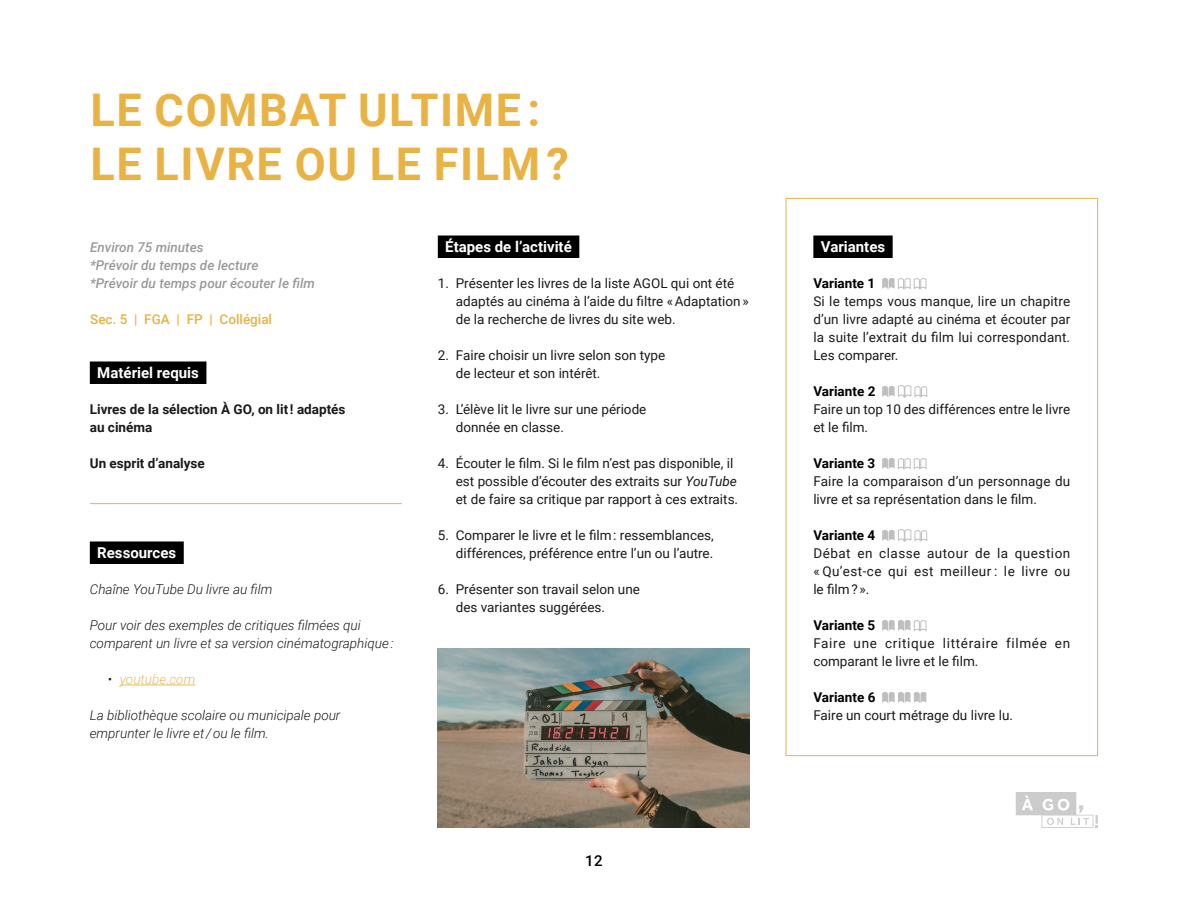
<style>
.page{position:relative;width:1188px;height:918px;background:#fff}
.page>*{position:absolute;margin:0;border:0;box-sizing:border-box;transform-origin:0 0}
.t1{font:700 45px/54px "Roboto";letter-spacing:.035em;color:#e8b244}
.t2{font:700 15px "Roboto";color:#fff}
.t3{font:500 15px "Roboto";color:#000}
.t4{font:13.5px/18px "Roboto";color:#1a1a1a}
.t5{font:italic 300 13.5px/18px "Roboto";color:#1a1a1a}
.t6{font:italic 500 13.5px/18px "Roboto";color:#999}
.t7{font:700 13.5px/18px "Roboto";color:#1a1a1a}
.t8{font:13.5px/18px "Roboto";letter-spacing:.05em;color:#1a1a1a}
.t9{font:700 13.5px "Roboto";color:#000}
.t10{font:500 13.5px "Roboto";color:#e8b244}
.t11{font:italic 300 13.5px "Roboto";color:#eaba57}
.s1{color:#1a1a1a}
.s2{font-style:italic}
</style>
<div class="page">
<img style="left:438px;top:648px;width:312px;height:180px">
<div style="left:90px;top:362px;width:116px;height:22px;background:#000"></div>
<div style="left:438px;top:236px;width:141px;height:22px;background:#000"></div>
<div style="left:813px;top:236px;width:80px;height:22px;background:#000"></div>
<svg style="left:882px;top:278px;width:45px;height:12px"></svg>
<svg style="left:882px;top:385px;width:45px;height:13px"></svg>
<svg style="left:882px;top:458px;width:45px;height:12px"></svg>
<svg style="left:882px;top:529px;width:45px;height:13px"></svg>
<svg style="left:882px;top:620px;width:45px;height:12px"></svg>
<svg style="left:882px;top:692px;width:44px;height:11px"></svg>
<div style="left:90px;top:542px;width:94px;height:22px;background:#000"></div>
<hr style="left:120px;top:685px;width:75px;height:1px;background:#eaba57">
<hr style="left:90px;top:503px;width:312px;height:1px;background:#e8b244">
<svg style="left:1016px;top:792px;width:82px;height:36px"></svg>
<h1 class="t1" style="left:91px;top:81px;width:480px">LE COMBAT ULTIME :<br>LE LIVRE OU LE FILM ?</h1>
<p class="t6" style="left:90px;top:238px;width:226px">Environ 75 minutes<br>*Prévoir du temps de lecture<br>*Prévoir du temps pour écouter le film</p>
<p class="t10" style="left:90px;top:310px;width:183px">Sec. 5 | FGA | FP | Collégial</p>
<p class="t2" style="left:97px;top:362px;width:103px">Matériel requis</p>
<p class="t7" style="left:90px;top:400px;width:257px">Livres de la sélection À GO, on lit ! adaptés au cinéma</p>
<p class="t7" style="left:90px;top:454px;width:117px">Un esprit d’analyse</p>
<p class="t2" style="left:97px;top:542px;width:80px">Ressources</p>
<p class="t5" style="left:90px;top:580px;width:184px">Chaîne YouTube Du livre au film</p>
<p class="t5" style="left:90px;top:616px;width:305px">Pour voir des exemples de critiques filmées qui comparent un livre et sa version cinématographique :</p>
<p class="t11" style="left:108px;top:670px;width:89px"><span class="s1">•</span> youtube.com</p>
<p class="t5" style="left:90px;top:706px;width:252px">La bibliothèque scolaire ou municipale pour emprunter le livre et / ou le film.</p>
<p class="t2" style="left:445px;top:236px;width:128px">Étapes de l’activité</p>
<p class="t4" style="left:456px;top:274px;width:294px;text-indent:-18px">1. Présenter les livres de la liste AGOL qui ont été adaptés au cinéma à l’aide du filtre « Adaptation » de la recherche de livres du site web.</p>
<p class="t4" style="left:456px;top:346px;width:211px;text-indent:-18px">2. Faire choisir un livre selon son type de lecteur et son intérêt.</p>
<p class="t4" style="left:456px;top:400px;width:192px;text-indent:-18px">3. L’élève lit le livre sur une période donnée en classe.</p>
<p class="t4" style="left:456px;top:454px;width:284px;text-indent:-18px">4. Écouter le film. Si le film n’est pas disponible, il est possible d’écouter des extraits sur <span class="s2">YouTube </span>et de faire sa critique par rapport à ces extraits.</p>
<p class="t4" style="left:438px;top:526px;width:278px;text-align:right">5. Comparer le livre et le film : ressemblances, différences, préférence entre l’un ou l’autre.</p>
<p class="t4" style="left:456px;top:580px;width:186px;text-indent:-18px">6. Présenter son travail selon une des variantes suggérées.</p>
<p class="t3" style="left:585px;top:850px;width:19px">12</p>
<p class="t2" style="left:821px;top:236px;width:66px">Variantes</p>
<p class="t9" style="left:813px;top:274px;width:64px">Variante 1</p>
<p class="t4" style="left:813px;top:292px;width:258px;text-align:justify">Si le temps vous manque, lire un chapitre d’un livre adapté au cinéma et écouter par la suite l’extrait du film lui correspondant.<br>Les comparer.</p>
<p class="t9" style="left:813px;top:382px;width:64px">Variante 2</p>
<p class="t4" style="left:813px;top:400px;width:258px">Faire un top 10 des différences entre le livre et le film.</p>
<p class="t9" style="left:813px;top:454px;width:64px">Variante 3</p>
<p class="t4" style="left:813px;top:472px;width:258px">Faire la comparaison d’un personnage du livre et sa représentation dans le film.</p>
<p class="t9" style="left:813px;top:526px;width:64px">Variante 4</p>
<p class="t4" style="left:813px;top:544px;width:258px;text-align:justify">Débat en classe autour de la question « Qu’est‑ce qui est meilleur : le livre ou le film ? ».</p>
<p class="t9" style="left:813px;top:616px;width:64px">Variante 5</p>
<p class="t8" style="left:813px;top:634px;width:258px">Faire une critique littéraire filmée en comparant le livre et le film.</p>
<p class="t9" style="left:813px;top:688px;width:64px">Variante 6</p>
<p class="t4" style="left:813px;top:706px;width:201px">Faire un court métrage du livre lu.</p>
</div>
